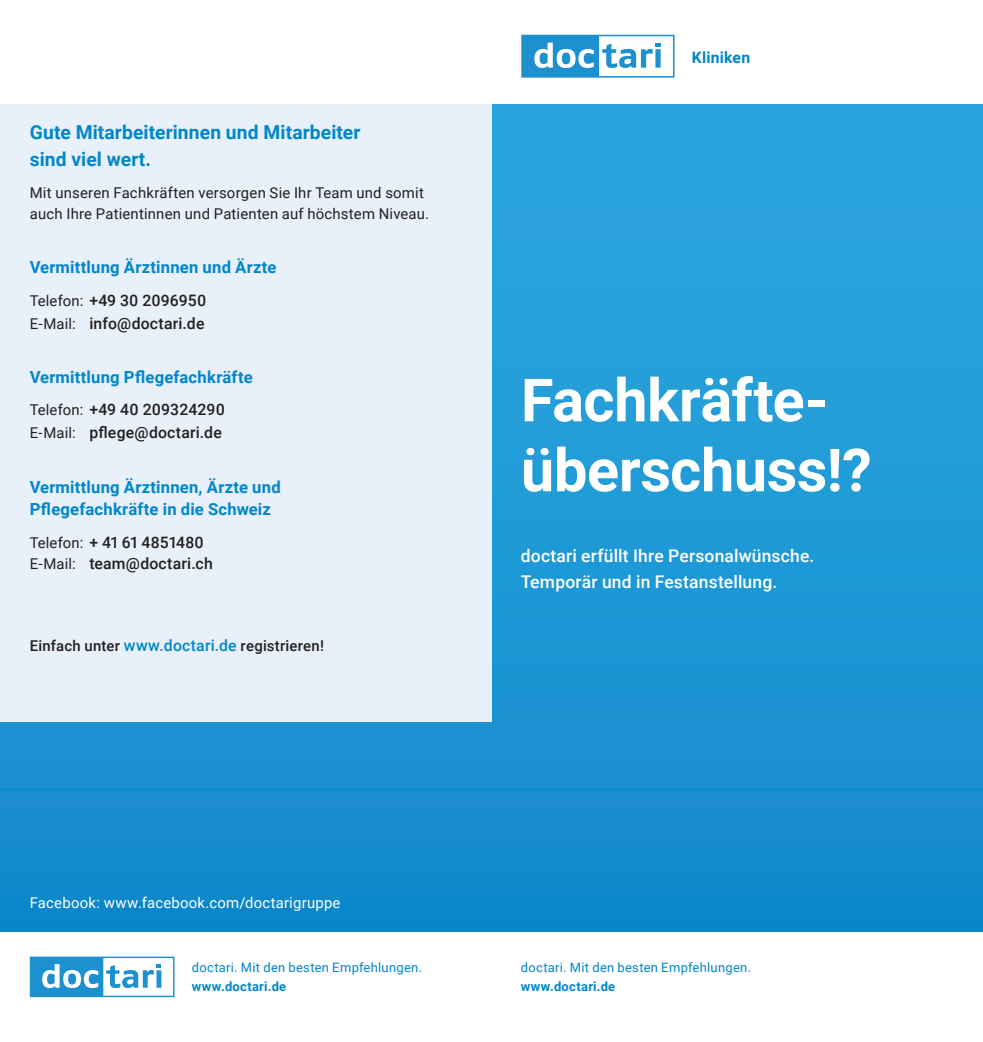
<style>
.page{position:relative;width:983px;height:1042px;background:#fff}
.page>*{position:absolute;margin:0;border:0;box-sizing:border-box;transform-origin:0 0}
.t1{font:700 59.5px/70px "Roboto";letter-spacing:-.01em;color:#fff}
.t2{font:700 19.25px/26.2px "Roboto";letter-spacing:.005em;color:#0086cb}
.t3{font:500 17.5px/26.2px "Roboto";letter-spacing:.01em;color:#fff}
.t4{font:700 16.62px/22.8px "Roboto";letter-spacing:.01em;color:#0086cb}
.t5{font:500 15.75px/22.8px "Roboto";letter-spacing:.01em;color:#231f20}
.t6{font:700 15.75px "Roboto";letter-spacing:.01em;color:#0086cb}
.t7{font:14.88px/21px "Roboto";letter-spacing:.015em;color:#231f20}
.t8{font:500 14.88px "Roboto";letter-spacing:.015em;color:#231f20}
.t9{font:14.88px "Roboto";letter-spacing:.015em;color:#fff}
.t10{font:12.95px "Roboto";letter-spacing:.02em;color:#0086cb}
.t11{font:700 12.95px "Roboto";letter-spacing:.02em;color:#0086cb}
.s1{font-weight:400;font-size:14.88px}
.s2{font-size:15.75px;color:#0086cb}
</style>
<div class="page">
<div style="left:0;top:104px;width:982px;height:828px;background:linear-gradient(to bottom,#2ea7de,#128acc)"></div>
<svg style="left:521px;top:35px;width:153px;height:43px"></svg>
<svg style="left:30px;top:956px;width:144px;height:41px"></svg>
<div style="left:0;top:104px;width:491px;height:617px;background:#e8f0f9"></div>
<p class="t2" style="left:30px;top:119px;width:332px">Gute Mitarbeiterinnen und Mitarbeiter sind viel wert.</p>
<p class="t7" style="left:30px;top:182px;width:401px">Mit unseren Fachkräften versorgen Sie Ihr Team und somit auch Ihre Patientinnen und Patienten auf höchstem Niveau.</p>
<p class="t4" style="left:30px;top:255px;width:248px">Vermittlung Ärztinnen und Ärzte</p>
<p class="t5" style="left:30px;top:288px;width:178px"><span class="s1">Telefon:</span> +49 30 2096950<br><span class="s1">E-Mail:</span> info@doctari.de</p>
<p class="t4" style="left:30px;top:365px;width:224px">Vermittlung Pflegefachkräfte</p>
<p class="t5" style="left:30px;top:398px;width:197px"><span class="s1">Telefon:</span> +49 40 209324290<br><span class="s1">E-Mail:</span> pflege@doctari.de</p>
<p class="t4" style="left:30px;top:475px;width:252px">Vermittlung Ärztinnen, Ärzte und<br>Pflegefachkräfte in die Schweiz</p>
<p class="t5" style="left:30px;top:531px;width:184px;line-height:21px"><span class="s1">Telefon:</span> + 41 61 4851480<br><span class="s1">E-Mail:</span> team@doctari.ch</p>
<p class="t8" style="left:30px;top:635px;width:296px">Einfach unter <span class="s2">www.doctari.de</span> registrieren!</p>
<p class="t6" style="left:691px;top:47px;width:60px">Kliniken</p>
<h1 class="t1" style="left:521px;top:363px;width:352px">Fachkräfte&shy;überschuss!?</h1>
<p class="t3" style="left:521px;top:542px;width:295px">doctari erfüllt Ihre Personalwünsche.<br>Temporär und in Festanstellung.</p>
<p class="t9" style="left:30px;top:892px;width:312px">Facebook: www.facebook.com/doctarigruppe</p>
<p class="t10" style="left:192px;top:958px;width:232px">doctari. Mit den besten Empfehlungen.</p>
<p class="t11" style="left:192px;top:978px;width:96px">www.doctari.de</p>
<p class="t10" style="left:521px;top:958px;width:232px">doctari. Mit den besten Empfehlungen.</p>
<p class="t11" style="left:521px;top:978px;width:96px">www.doctari.de</p>
</div>
